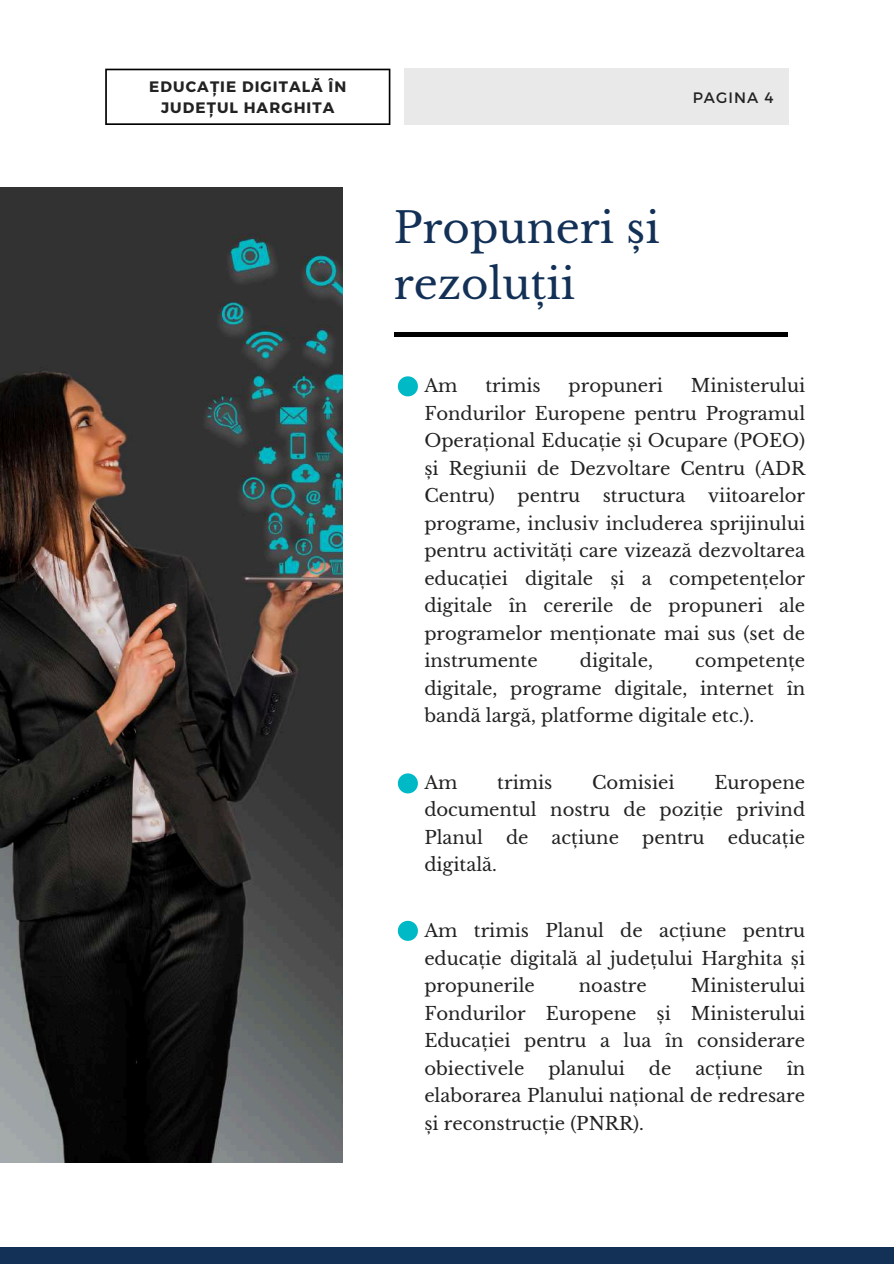
<style>
.page{position:relative;width:894px;height:1264px;background:#fff}
.page>*{position:absolute;margin:0;border:0;box-sizing:border-box;transform-origin:0 0}
.t1{font:42px/56.2px "Libre Baskerville";color:#133157}
.t2{font:18px/27.5px "Libre Baskerville";color:#222;text-align:justify}
.t3{font:700 15.15px/20.2px "Montserrat";letter-spacing:.07em;color:#222;text-align:center}
.t4{font:15.15px "Montserrat";letter-spacing:.07em;color:#222}
</style>
<div class="page">
<img style="left:0;top:187px;width:342px;height:974px">
<hr style="left:393px;top:333px;width:394px;height:3px;background:#000">
<svg style="left:105px;top:69px;width:285px;height:56px"></svg>
<div style="left:404px;top:69px;width:384px;height:56px;background:#e9e9e9"></div>
<svg style="left:397px;top:376px;width:21px;height:21px"></svg>
<svg style="left:397px;top:773px;width:21px;height:21px"></svg>
<svg style="left:397px;top:920px;width:21px;height:21px"></svg>
<div style="left:0;top:1247px;width:893px;height:16px;background:#133157"></div>
<p class="t3" style="left:149px;top:76px;width:198px">EDUCAȚIE DIGITALĂ ÎN<br>JUDEȚUL HARGHITA</p>
<p class="t4" style="left:692px;top:88px;width:82px">PAGINA 4</p>
<h1 class="t1" style="left:393px;top:200px;width:267px">Propuneri și rezoluții</h1>
<p class="t2" style="left:424px;top:372px;width:382px;text-indent:266px">Ministerului Fondurilor Europene pentru Programul Operațional Educație și Ocupare (POEO) și Regiunii de Dezvoltare Centru (ADR Centru)</p>
<p class="t2" style="left:424px;top:372px;width:35px">Am</p>
<p class="t2" style="left:485px;top:372px;width:57px">trimis</p>
<p class="t2" style="left:568px;top:372px;width:96px">propuneri</p>
<p class="t2" style="left:424px;top:482px;width:382px;text-indent:284px">viitoarelor programe, inclusiv includerea sprijinului pentru activități care vizează dezvoltarea educației digitale și a competențelor digitale în cererile de propuneri ale programelor menționate mai sus (set de instrumente</p>
<p class="t2" style="left:517px;top:482px;width:64px">pentru</p>
<p class="t2" style="left:602px;top:482px;width:84px">structura</p>
<p class="t2" style="left:579px;top:647px;width:75px">digitale,</p>
<p class="t2" style="left:424px;top:647px;width:382px;text-indent:271px">competențe digitale, programe digitale, internet în bandă largă, platforme digitale etc.).</p>
<p class="t2" style="left:424px;top:768px;width:35px">Am</p>
<p class="t2" style="left:497px;top:768px;width:57px">trimis</p>
<p class="t2" style="left:592px;top:768px;width:84px">Comisiei</p>
<p class="t2" style="left:424px;top:768px;width:382px;text-indent:290px">Europene documentul nostru de poziție privind Planul</p>
<p class="t2" style="left:506px;top:823px;width:24px">de</p>
<p class="t2" style="left:551px;top:823px;width:69px">acțiune</p>
<p class="t2" style="left:642px;top:823px;width:64px">pentru</p>
<p class="t2" style="left:727px;top:823px;width:79px">educație</p>
<p class="t2" style="left:424px;top:851px;width:74px">digitală.</p>
<p class="t2" style="left:424px;top:917px;width:382px">Am trimis Planul de acțiune pentru educație digitală al județului Harghita și propunerile</p>
<p class="t2" style="left:424px;top:972px;width:382px;text-indent:266px">Ministerului Fondurilor Europene și Ministerului Educației pentru a lua în considerare obiectivele</p>
<p class="t2" style="left:578px;top:972px;width:70px">noastre</p>
<p class="t2" style="left:548px;top:1054px;width:78px">planului</p>
<p class="t2" style="left:648px;top:1054px;width:24px">de</p>
<p class="t2" style="left:695px;top:1054px;width:69px">acțiune</p>
<p class="t2" style="left:424px;top:1054px;width:382px;text-indent:362px">în elaborarea Planului național de redresare și reconstrucție (PNRR).</p>
</div>
